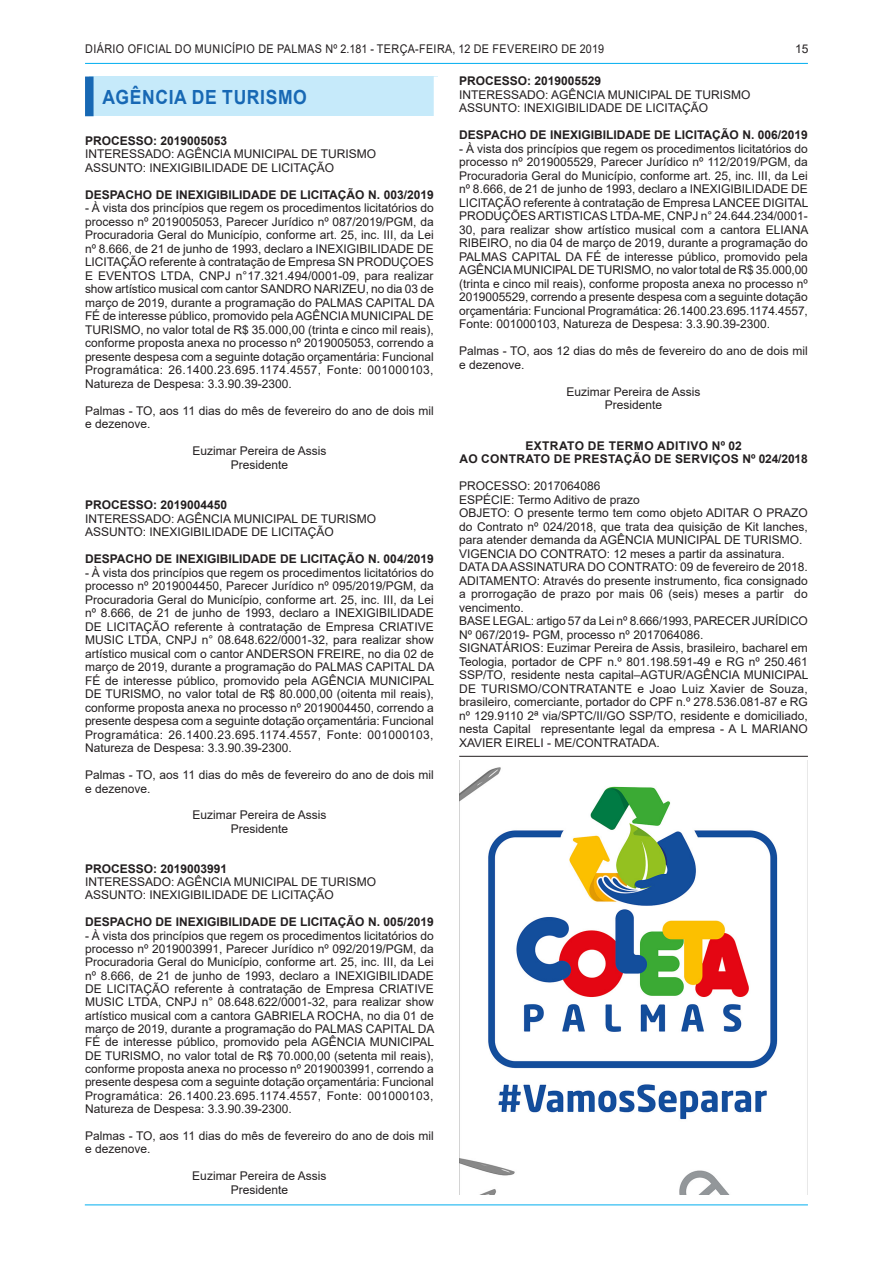
<style>
.page{position:relative;width:893px;height:1263px;background:#fff}
.page>*{position:absolute;margin:0;border:0;box-sizing:border-box;transform-origin:0 0}
.t1{font:700 19.5px "Arial";letter-spacing:.035em;color:#1768b4;scale:.9 1}
.t2{font:12px/13.5px "Arial";color:#231f20}
.t3{font:700 12px "Arial";color:#231f20}
.t4{font:12px "Arial";letter-spacing:.035em;color:#231f20;scale:.9 1}
.t5{font:700 12px/13.5px "Arial";letter-spacing:.025em;color:#231f20}
</style>
<div class="page">
<hr style="left:85px;top:1204px;width:723px;height:1px;background:#00aeef">
<hr style="left:85px;top:63px;width:723px;height:1px;background:#00aeef">
<div style="left:89px;top:77px;width:349px;height:39px;background:#c6eafa"></div>
<div style="left:85px;top:77px;width:9px;height:39px;background:#1768b4"></div>
<div style="left:434px;top:77px;width:8px;height:39px;background:#fff"></div>
<hr style="left:459px;top:756px;width:349px;height:1px;background:#231f20">
<img style="left:459px;top:760px;width:319px;height:434px">
<p class="t4" style="left:85px;top:40px;width:578px">diário oficial DO MUNICÍPIO DE PALMAS nº 2.181 - TERÇA-feira, 12 de FEVEREI RO de 2019</p>
<p class="t2" style="left:795px;top:42px;width:15px">15</p>
<h1 class="t1" style="left:102px;top:83px;width:227px">AGÊNCIA DE TURISMO</h1>
<p class="t3" style="left:85px;top:132px;width:52px">PROCESSO</p>
<p class="t3" style="left:153px;top:132px;width:76px">: 2019005053</p>
<p class="t2" style="left:85px;top:147px;width:292px">INTERESSADO: AGÊNCIA MUNICI PAL DE TURISMO<br>ASSUNTO: IN EXIGI BI LIDADE DE LICITAÇÃO</p>
<p class="t3" style="left:85px;top:186px;width:263px">DESPACHO DE IN EXIGIBILIDADE DE LICITAÇÃO</p>
<p class="t3" style="left:368px;top:186px;width:67px">N. 003/2019</p>
<p class="t2" style="left:85px;top:201px;width:351px;text-align:justify">- À vista dos princípios que regem os procedimentos licitatórios do processo nº 2019005053, Parecer Jurídico nº 087/2019/PGM, da Procuradoria Geral do Município, conforme art. 25, inc. III , da Lei nº 8.666, de 21 de junho de 1993, declaro a IN EXI GI BI LIDADE DE LI CI TAÇÃO referente à contratação de Empresa SN PROD UÇOES E EVENTOS LTDA, CN PJ n°17.321.494/0001-09, para realizar show artístico musical com cantor SANDRO NARIZEU, no dia 03 de março de 2019, durante a programação do PALMAS CAPITAL DA FÉ de interesse público, promovido pela AGÊNCIA MUNI CI PAL DE TURI SMO, no valor total de R$ 35.000,00 (trinta e cinco mil reais), conforme proposta anexa no processo nº 2019005053, correndo a presente despesa com a seguinte dotação orçamentária: Funcional Programática: 26.1400.23.695.1174.4557, Fonte: 001000103, Natureza de Despesa: 3.3.90.39-2300.</p>
<p class="t2" style="left:85px;top:404px;width:350px">Palmas - TO, aos 11 dias do mês de fevereiro do ano de dois mil e dezenove.</p>
<p class="t2" style="left:192px;top:444px;width:136px;text-align:center">Euzimar Pereira de Assis<br>Presidente</p>
<p class="t3" style="left:85px;top:497px;width:52px">PROCESSO</p>
<p class="t3" style="left:153px;top:497px;width:76px">: 2019004450</p>
<p class="t2" style="left:85px;top:512px;width:292px">INTERESSADO: AGÊNCIA MUNICI PAL DE TURISMO<br>ASSUNTO: IN EXIGI BI LIDADE DE LICITAÇÃO</p>
<p class="t3" style="left:85px;top:551px;width:263px">DESPACHO DE IN EXIGIBILIDADE DE LICITAÇÃO</p>
<p class="t3" style="left:368px;top:551px;width:67px">N. 004/2019</p>
<p class="t2" style="left:85px;top:566px;width:351px;text-align:justify">- À vista dos princípios que regem os procedimentos licitatórios do processo nº 2019004450, Parecer Jurídico nº 095/2019/PGM, da Procuradoria Geral do Município, conforme art. 25, inc. III , da Lei nº 8.666, de 21 de junho de 1993, declaro a IN EXI GI BI LIDADE DE LI CI TAÇÃO referente à contratação de Empresa CRIATIVE MUSI C LTDA, CN PJ n° 08.648.622/0001-32, para realizar show artístico musical com o cantor ANDERSON FREI RE, no dia 02 de março de 2019, durante a programação do PALMAS CAPITAL DA FÉ de interesse público, promovido pela AGÊNCIA MUNI CI PAL DE TURI SMO, no valor total de R$ 80.000,00 (oitenta mil reais), conforme proposta anexa no processo nº 2019004450, correndo a presente despesa com a seguinte dotação orçamentária: Funcional Programática: 26.1400.23.695.1174.4557, Fonte: 001000103, Natureza de Despesa: 3.3.90.39-2300.</p>
<p class="t2" style="left:85px;top:768px;width:350px">Palmas - TO, aos 11 dias do mês de fevereiro do ano de dois mil e dezenove.</p>
<p class="t2" style="left:192px;top:808px;width:136px;text-align:center">Euzimar Pereira de Assis<br>Presidente</p>
<p class="t3" style="left:85px;top:860px;width:52px">PROCESSO</p>
<p class="t3" style="left:153px;top:860px;width:76px">: 2019003991</p>
<p class="t2" style="left:85px;top:875px;width:292px">INTERESSADO: AGÊNCIA MUNICI PAL DE TURISMO<br>ASSUNTO: IN EXIGI BI LIDADE DE LICITAÇÃO</p>
<p class="t3" style="left:85px;top:913px;width:263px">DESPACHO DE IN EXIGIBILIDADE DE LICITAÇÃO</p>
<p class="t3" style="left:368px;top:913px;width:67px">N. 005/2019</p>
<p class="t2" style="left:85px;top:928px;width:351px;text-align:justify">- À vista dos princípios que regem os procedimentos licitatórios do processo nº 2019003991, Parecer Jurídico nº 092/2019/PGM, da Procuradoria Geral do Município, conforme art. 25, inc. III , da Lei nº 8.666, de 21 de junho de 1993, declaro a IN EXI GI BI LIDADE DE LI CI TAÇÃO referente à contratação de Empresa CRIATIVE MUSI C LTDA, CN PJ n° 08.648.622/0001-32, para realizar show artístico musical com a cantora GABRI ELA ROCHA, no dia 01 de março de 2019, durante a programação do PALMAS CAPITAL DA FÉ de interesse público, promovido pela AGÊNCIA MUNI CI PAL DE TURI SMO, no valor total de R$ 70.000,00 (setenta mil reais), conforme proposta anexa no processo nº 2019003991, correndo a presente despesa com a seguinte dotação orçamentária: Funcional Programática: 26.1400.23.695.1174.4557, Fonte: 001000103, Natureza de Despesa: 3.3.90.39-2300.</p>
<p class="t2" style="left:85px;top:1129px;width:350px">Palmas - TO, aos 11 dias do mês de fevereiro do ano de dois mil e dezenove.</p>
<p class="t2" style="left:192px;top:1169px;width:136px;text-align:center">Euzimar Pereira de Assis<br>Presidente</p>
<p class="t3" style="left:459px;top:72px;width:52px">PROCESSO</p>
<p class="t3" style="left:527px;top:72px;width:76px">: 2019005529</p>
<p class="t2" style="left:459px;top:88px;width:292px">INTERESSADO: AGÊNCIA MUNICI PAL DE TURISMO<br>ASSUNTO: IN EXIGI BI LIDADE DE LICITAÇÃO</p>
<p class="t3" style="left:459px;top:126px;width:263px">DESPACHO DE IN EXIGIBILIDADE DE LICITAÇÃO</p>
<p class="t3" style="left:742px;top:126px;width:67px">N. 006/2019</p>
<p class="t2" style="left:459px;top:142px;width:351px;text-align:justify">- À vista dos princípios que regem os procedimentos licitatórios do processo nº 2019005529, Parecer Jurídico nº 112/2019/PGM, da Procuradoria Geral do Município, conforme art. 25, inc. III , da Lei nº 8.666, de 21 de junho de 1993, declaro a IN EXI GI BI LIDADE DE LI CI TAÇÃO referente à contratação de Empresa LAN CEE DI GI TAL PROD UÇÕES ARTI STI CAS LTDA-ME, CN PJ n° 24.644.234/0001- 30, para realizar show artístico musical com a cantora ELIANA RI BEI RO, no dia 04 de março de 2019, durante a programação do PALMAS CAPITAL DA FÉ de interesse público, promovido pela AGÊNCIA MUNI CI PAL DE TURISMO, no valor total de R$ 35.000,00 (trinta e cinco mil reais), conforme proposta anexa no processo nº 2019005529, correndo a presente despesa com a seguinte dotação orçamentária: Funcional Programática: 26.1400.23.695.1174.4557, Fonte: 001000103, Natureza de Despesa: 3.3.90.39-2300.</p>
<p class="t2" style="left:459px;top:344px;width:350px">Palmas - TO, aos 12 dias do mês de fevereiro do ano de dois mil e dezenove.</p>
<p class="t2" style="left:566px;top:385px;width:136px;text-align:center">Euzimar Pereira de Assis<br>Presidente</p>
<p class="t5" style="left:459px;top:439px;width:284px;text-indent:66px">EXTRATO DE TERMO ADITIVO Nº 02<br>AO CONTRATO DE PRESTAÇÃO</p>
<p class="t3" style="left:654px;top:450px;width:63px">DE SERVIÇOS</p>
<p class="t3" style="left:742px;top:450px;width:67px">Nº 024/2018</p>
<p class="t2" style="left:459px;top:479px;width:351px">PROCESSO: 2017064086<br>ESPÉCI E: Termo Aditivo de prazo<br>OBJETO: O presente termo tem como objeto ADI TAR O PRAZO do Contrato nº 024/2018, que trata dea quisição de Kit lanches, para atender demanda da AGÊNCIA MUNI CI PAL DE TURISMO.<br>VI GEN CIA DO CONTRATO: 12 meses a partir da assinatura.<br>DATA DA ASSINATURA DO CONTRATO: 09 de fevereiro de 2018.<br>ADITAMENTO: Através do presente instrumento, fica consignado a prorrogação de prazo por mais 06 (seis) meses a partir do vencimento.<br>BASE LEGAL: artigo 57 da Lei nº 8.666/1993, PARECER JURÍDI CO Nº 067/2019- PGM, processo nº 2017064086.<br>SI GNATÁRIOS: Euzimar Pereira de Assis, brasileiro, bacharel em Teologia, portador de CPF n.º 801.198.591-49 e RG nº 250.461<br>SSP/TO, residente nesta capital–AGTUR/AGÊN CIA MUNI CI PAL DE TURI SMO/CONTRATANTE e Joao Luiz Xavier de Souza, brasileiro, comerciante, portador do CPF n.º 278.536.081-87 e RG nº 129.9110 2ª via/SPTC/II/GO SSP/TO, residente e domiciliado, nesta Capital representante legal da empresa - A L MARIANO XAVI ER EI RELI - ME/CONTRATADA.</p>
</div>
